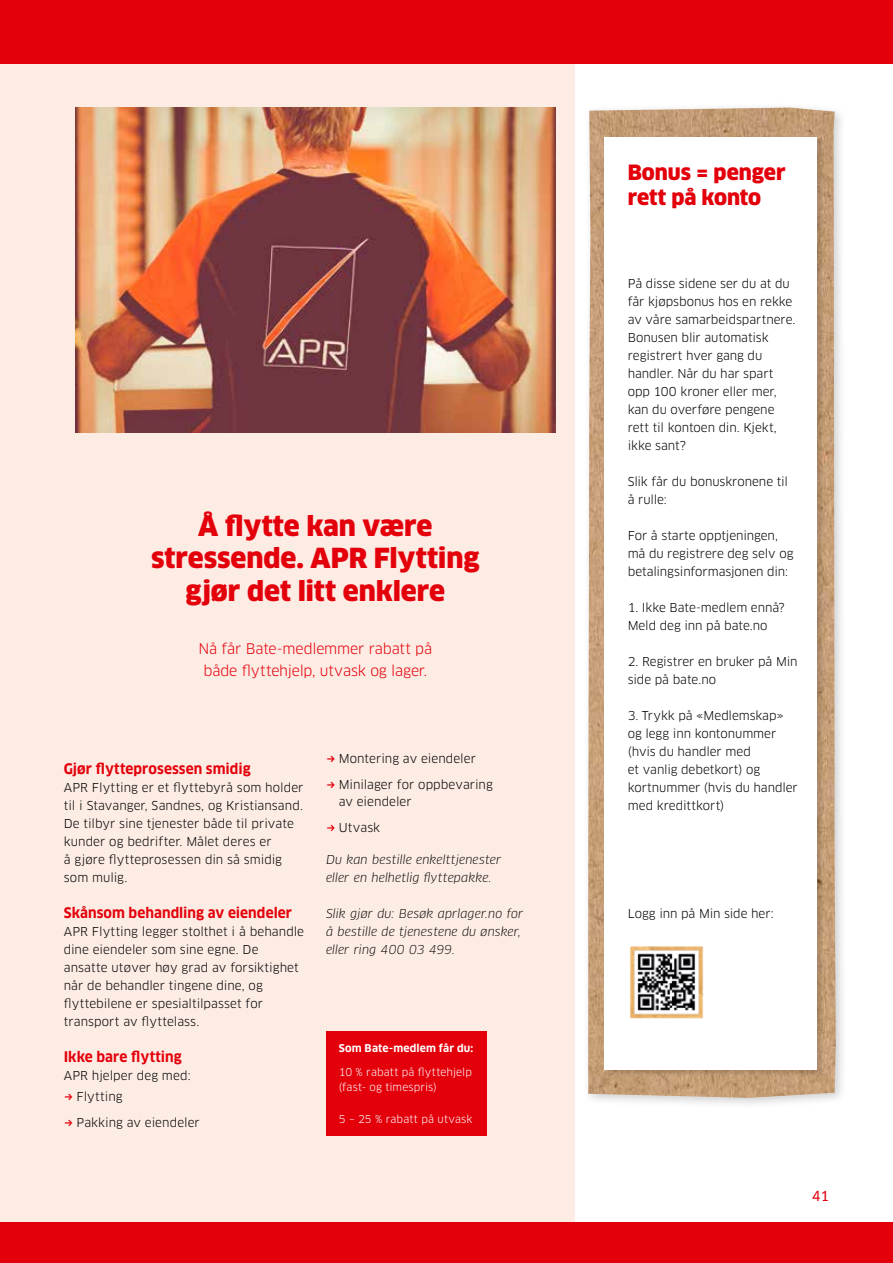
<style>
.page{position:relative;width:893px;height:1263px;background:#fff}
.page>*{position:absolute;margin:0;border:0;box-sizing:border-box;transform-origin:0 0}
.t1{font:900 27px/32.4px "Clan OT";letter-spacing:-.005em;color:#e3000b;text-align:center}
.t2{font:900 20.55px/24.8px "Clan OT";letter-spacing:-.005em;color:#e3000b}
.t3{font:700 14.25px "Clan OT";letter-spacing:.005em;color:#e3000b;scale:.95 1}
.t4{font:14.25px/21.5px "Clan OT";letter-spacing:-.01em;color:#e3000b;text-align:center}
.t5{font:13.5px "Clan OT News";color:#e3000b}
.t6{font:12px/18px "Clan OT";color:#000}
.t7{font:italic 12px/18px "Clan OT";letter-spacing:.01em;color:#000}
.t8{font:10.5px/15px "Clan OT";letter-spacing:.01em;color:#fff}
.t9{font:700 10.5px "Clan OT";letter-spacing:.015em;color:#fff}
</style>
<div class="page">
<div style="left:0;top:49px;width:574px;height:1180px;background:#fdece4"></div>
<div style="left:326px;top:1031px;width:160px;height:104px;background:#e3000b"></div>
<div style="left:0;top:0;width:893px;height:64px;background:#e3000b"></div>
<div style="left:0;top:1222px;width:893px;height:41px;background:#e3000b"></div>
<img style="left:75px;top:108px;width:481px;height:325px">
<div style="left:582px;top:102px;width:266px;height:1008px;background:#000;opacity:.19"></div>
<img style="left:588px;top:108px;width:248px;height:990px">
<div style="left:603px;top:135px;width:222px;height:943px;background:#000;opacity:.16"></div>
<div style="left:605px;top:137px;width:212px;height:933px;background:#fff"></div>
<img style="left:630px;top:946px;width:74px;height:73px">
<h1 class="t1" style="left:151px;top:510px;width:330px">Å flytte kan være stressende. APR Flytting gjør det litt enklere</h1>
<p class="t4" style="left:198px;top:638px;width:235px">Nå får Bate-medlemmer rabatt på både flyttehjelp, utvask og lager.</p>
<p class="t3" style="left:64px;top:760px;width:198px">Gjør flytteprosessen smidig</p>
<p class="t6" style="left:64px;top:779px;width:241px">APR Flytting er et flyttebyrå som holder til i Stavanger, Sandnes, og Kristiansand.<br>De tilbyr sine tjenester både til private kunder og bedrifter. Målet deres er<br>å gjøre flytteprosessen din så smidig som mulig.</p>
<p class="t3" style="left:64px;top:904px;width:242px">Skånsom behandling av eiendeler</p>
<p class="t6" style="left:64px;top:923px;width:242px">APR Flytting legger stolthet i å behandle dine eiendeler som sine egne. De ansatte utøver høy grad av forsiktighet når de behandler tingene dine, og flyttebilene er spesialtilpasset for transport av flyttelass.</p>
<p class="t3" style="left:64px;top:1048px;width:126px">Ikke bare flytting</p>
<p class="t6" style="left:77px;top:1065px;width:116px;line-height:21.3px;text-indent:-13px">APR hjelper deg med:<br>Flytting</p>
<p class="t6" style="left:77px;top:1114px;width:125px">Pakking av eiendeler</p>
<p class="t6" style="left:339px;top:746px;width:156px;line-height:25.7px">Montering av eiendeler<br>Minilager for oppbevaring</p>
<p class="t6" style="left:339px;top:789px;width:74px;line-height:25.7px">av eiendeler<br>Utvask</p>
<p class="t7" style="left:326px;top:851px;width:177px">Du kan bestille enkelttjenester eller en helhetlig flyttepakke.</p>
<p class="t7" style="left:326px;top:905px;width:199px">Slik gjør du: Besøk aprlager.no for å bestille de tjenestene du ønsker, eller ring 400 03 499.</p>
<p class="t9" style="left:339px;top:1042px;width:136px">Som Bate-medlem får du:</p>
<p class="t8" style="left:339px;top:1064px;width:135px">10 % rabatt på flyttehjelp (fast- og timespris)</p>
<p class="t8" style="left:339px;top:1111px;width:135px">5 – 25 % rabatt på utvask</p>
<h2 class="t2" style="left:628px;top:160px;width:159px">Bonus = penger rett på konto</h2>
<p class="t6" style="left:628px;top:275px;width:169px">På disse sidene ser du at du får kjøpsbonus hos en rekke av våre samarbeidspartnere.<br>Bonusen blir automatisk registrert hver gang du handler. Når du har spart opp 100 kroner eller mer, kan du overføre pengene rett til kontoen din. Kjekt, ikke sant?</p>
<p class="t6" style="left:628px;top:473px;width:162px">Slik får du bonuskronene til å rulle:</p>
<p class="t6" style="left:628px;top:527px;width:167px">For å starte opptjeningen, må du registrere deg selv og betalingsinformasjonen din:</p>
<p class="t6" style="left:628px;top:599px;width:159px">1. Ikke Bate-medlem ennå?<br>Meld deg inn på bate.no</p>
<p class="t6" style="left:628px;top:653px;width:171px">2. Registrer en bruker på Min side på bate.no</p>
<p class="t6" style="left:628px;top:707px;width:172px">3. Trykk på «Medlemskap» og legg inn kontonummer (hvis du handler med<br>et vanlig debetkort) og kortnummer (hvis du handler med kredittkort)</p>
<p class="t6" style="left:628px;top:905px;width:148px">Logg inn på Min side her:</p>
<p class="t5" style="left:812px;top:1188px;width:19px">41</p>
</div>
